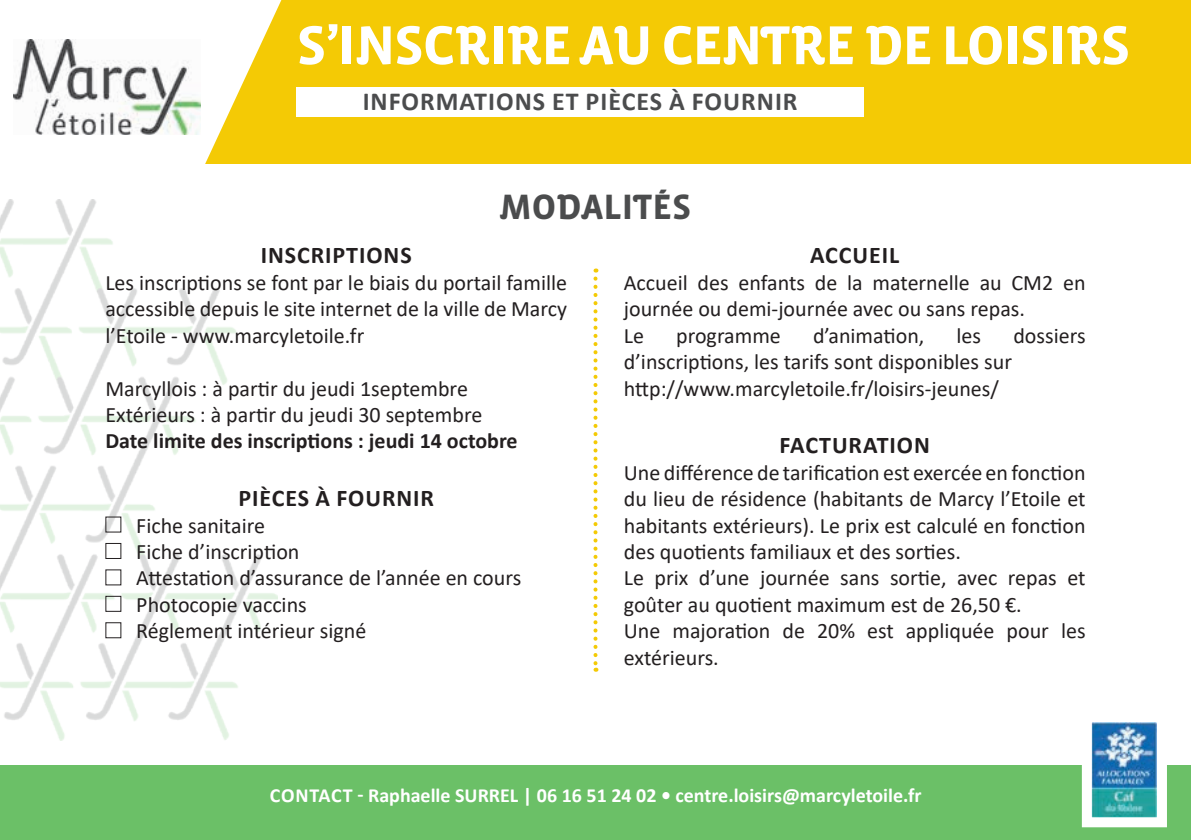
<style>
.page{position:relative;width:1191px;height:840px;background:#fff}
.page>*{position:absolute;margin:0;border:0;box-sizing:border-box;transform-origin:0 0}
.t1{font:700 56px "Vista Sans Alt";letter-spacing:-.025em;color:#fff}
.t2{font:700 36px "Vista Sans Alt";color:#4b4c4d}
.t3{font:700 26px "Calibri";letter-spacing:.04em;color:#4b4c4d}
.t4{font:700 24px "Calibri";letter-spacing:.04em;color:#231f20}
.t5{font:22px/26.4px "Calibri";color:#231f20}
.t6{font:700 22px "Calibri";color:#231f20}
.t7{font:700 20px "Calibri";color:#fff}
</style>
<div class="page">
<div style="left:0;top:0;width:1191px;height:839px;background:#f4ca05"></div>
<div style="left:0;top:164px;width:1191px;height:600px;background:#fff"></div>
<div style="left:296px;top:87px;width:567px;height:29px;background:#fff"></div>
<svg style="left:0;top:0;width:282px;height:200px;fill:#fff"></svg>
<svg style="left:205px;top:166px;width:77px;height:10px"></svg>
<svg style="left:593px;top:278px;width:4px;height:393px"></svg>
<div style="left:0;top:764px;width:1191px;height:75px;background:#6bc067"></div>
<img style="left:1076px;top:722px;width:96px;height:106px">
<img style="left:0;top:200px;width:277px;height:540px">
<div style="left:105px;top:622px;width:16px;height:16px;border:1px solid #231f20"></div>
<img style="left:14px;top:39px;width:186px;height:95px">
<h1 class="t1" style="left:296px;top:17px;width:835px">S’INSCRIRE AU CENTRE DE LOISIRS</h1>
<p class="t3" style="left:363px;top:83px;width:436px">INFORMATIONS ET PIÈCES À FOURNIR</p>
<h2 class="t2" style="left:499px;top:189px;width:194px">MODALITÉS</h2>
<p class="t4" style="left:261px;top:238px;width:152px">INSCRIPTIONS</p>
<p class="t5" style="left:105px;top:269px;width:463px;text-align:justify">Les inscriptions se font par le biais du portail famille accessible depuis le site internet de la ville de Marcy l’Etoile - www.marcyletoile.fr</p>
<p class="t5" style="left:105px;top:374px;width:378px">Marcyllois : à partir du jeudi 1septembre<br>Extérieurs : à partir du jeudi 30 septembre</p>
<p class="t6" style="left:105px;top:425px;width:414px">Date limite des inscriptions : jeudi 14 octobre</p>
<p class="t4" style="left:238px;top:481px;width:197px">PIÈCES À FOURNIR</p>
<p class="t5" style="left:136px;top:511px;width:386px">Fiche sanitaire<br>Fiche d’inscription<br>Attestation d’assurance de l’année en cours<br>Photocopie vaccins<br>Réglement intérieur signé</p>
<p class="t4" style="left:810px;top:238px;width:91px">ACCUEIL</p>
<p class="t5" style="left:624px;top:269px;width:463px">Accueil des enfants de la maternelle au CM2 en journée ou demi-journée avec ou sans repas.<br>Le</p>
<p class="t5" style="left:676px;top:321px;width:106px">programme</p>
<p class="t5" style="left:813px;top:321px;width:113px">d’animation,</p>
<p class="t5" style="left:956px;top:321px;width:26px">les</p>
<p class="t5" style="left:1013px;top:321px;width:74px">dossiers</p>
<p class="t5" style="left:624px;top:348px;width:390px">d’inscriptions, les tarifs sont disponibles sur http://www.marcyletoile.fr/loisirs-jeunes/</p>
<p class="t4" style="left:779px;top:428px;width:152px">FACTURATION</p>
<p class="t5" style="left:624px;top:458px;width:463px">Une différence de tarification est exercée en fonction du lieu de résidence (habitants de Marcy l’Etoile et habitants extérieurs). Le prix est calculé en fonction des quotients familiaux et des sorties.<br>Le prix d’une journée sans sortie, avec repas et goûter au quotient maximum est de 26,50 €.<br>Une majoration de 20% est appliquée pour les extérieurs.</p>
<p class="t7" style="left:270px;top:780px;width:653px">CONTACT - Raphaelle SURREL | 06 16 51 24 02 • centre.loisirs@marcyletoile.fr</p>
</div>
